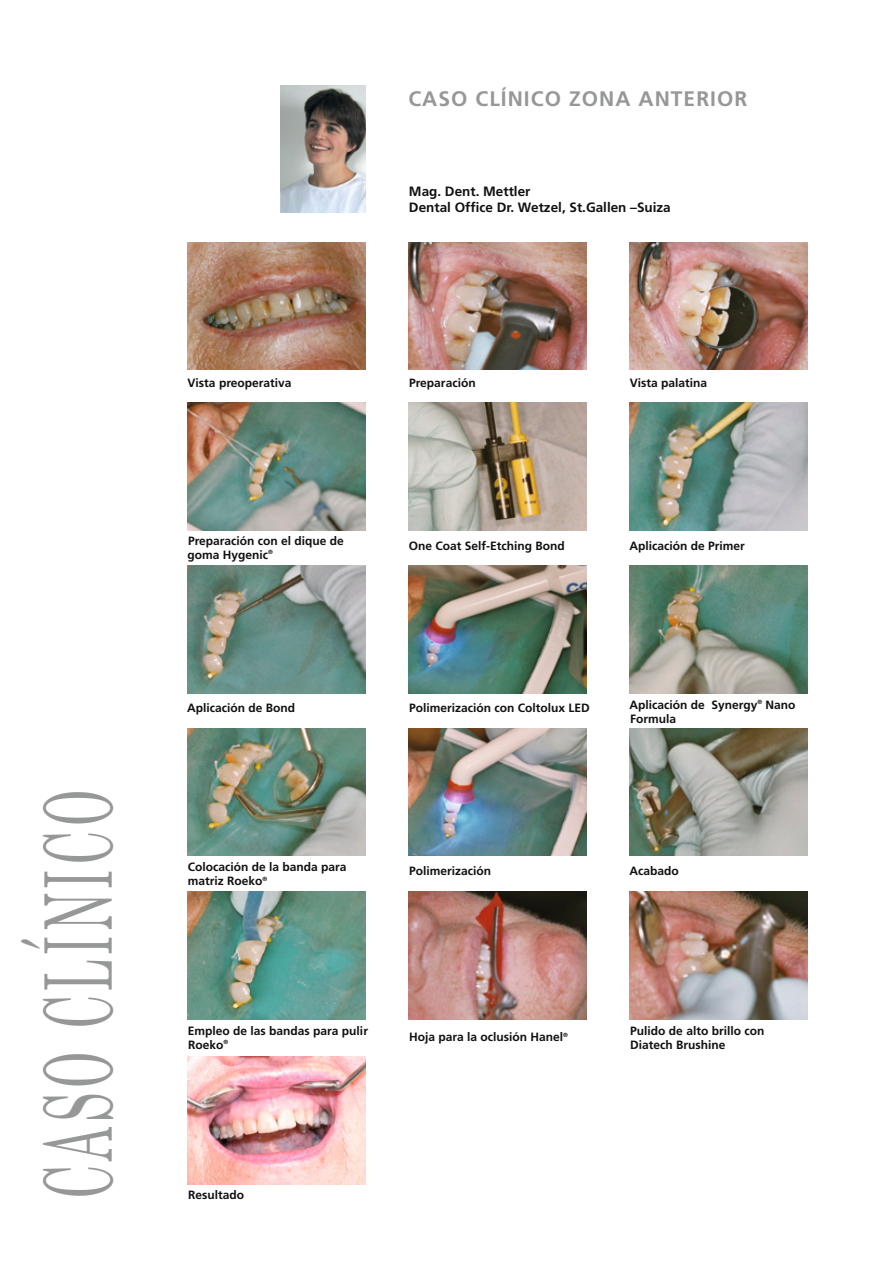
<style>
.page{position:relative;width:893px;height:1263px;background:#fff}
.page>*{position:absolute;margin:0;border:0;box-sizing:border-box;transform-origin:0 0}
.t1{font:93.6px "Century Schoolbook";letter-spacing:.1em;color:#969797;scale:.5 1}
.t2{font:700 21px "Frutiger";letter-spacing:.05em;color:#969797}
.t3{font:700 13.5px/15.8px "Frutiger";color:#111}
.t4{font:700 12px/14.1px "Frutiger";color:#111}
</style>
<div class="page">
<img style="left:187px;top:242px;width:179px;height:128px">
<img style="left:408px;top:242px;width:179px;height:128px">
<img style="left:187px;top:403px;width:179px;height:127px">
<img style="left:408px;top:403px;width:179px;height:127px">
<img style="left:629px;top:566px;width:179px;height:127px">
<img style="left:187px;top:728px;width:179px;height:128px">
<img style="left:187px;top:892px;width:179px;height:127px">
<img style="left:408px;top:892px;width:179px;height:127px">
<img style="left:629px;top:242px;width:179px;height:128px">
<img style="left:629px;top:403px;width:179px;height:127px">
<img style="left:408px;top:566px;width:179px;height:127px">
<img style="left:408px;top:728px;width:179px;height:128px">
<img style="left:629px;top:728px;width:179px;height:128px">
<img style="left:629px;top:892px;width:179px;height:127px">
<img style="left:187px;top:566px;width:179px;height:127px">
<img style="left:187px;top:1057px;width:179px;height:127px">
<img style="left:281px;top:85px;width:85px;height:128px">
<h1 class="t1" style="left:19px;top:1199px;width:820px;rotate:-90deg">CASO CLÍNICO</h1>
<h2 class="t2" style="left:408px;top:86px;width:340px">CASO CLÍNICO ZONA ANTERIOR</h2>
<p class="t3" style="left:409px;top:183px;width:263px">Mag. Dent. Mettler<br>Dental Office Dr. Wetzel, St.Gallen –Suiza</p>
<p class="t4" style="left:188px;top:376px;width:105px">Vista preoperativa</p>
<p class="t4" style="left:409px;top:376px;width:68px">Preparación</p>
<p class="t4" style="left:630px;top:376px;width:79px">Vista palatina</p>
<p class="t4" style="left:187px;top:534px;width:158px">Preparación con el dique de goma Hygenic<sup>®</sup></p>
<p class="t4" style="left:409px;top:539px;width:158px">One Coat Self-Etching Bond</p>
<p class="t4" style="left:629px;top:539px;width:117px">Aplicación de Primer</p>
<p class="t4" style="left:187px;top:700px;width:109px">Aplicación de Bond</p>
<p class="t4" style="left:409px;top:700px;width:182px">Polimerización con Coltolux LED</p>
<p class="t4" style="left:629px;top:697px;width:168px">Aplicación de Synergy<sup>®</sup> Nano<br>Formula</p>
<p class="t4" style="left:188px;top:860px;width:160px">Colocación de la banda para matriz Roeko<sup>®</sup></p>
<p class="t4" style="left:409px;top:864px;width:84px">Polimerización</p>
<p class="t4" style="left:629px;top:864px;width:51px">Acabado</p>
<p class="t4" style="left:188px;top:1024px;width:182px">Empleo de las bandas para pulir<br>Roeko<sup>®</sup></p>
<p class="t4" style="left:409px;top:1030px;width:160px">Hoja para la oclusión Hanel<sup>®</sup></p>
<p class="t4" style="left:188px;top:1187px;width:58px">Resultado</p>
<p class="t4" style="left:630px;top:1024px;width:136px">Pulido de alto brillo con<br>Diatech Brushine</p>
</div>
